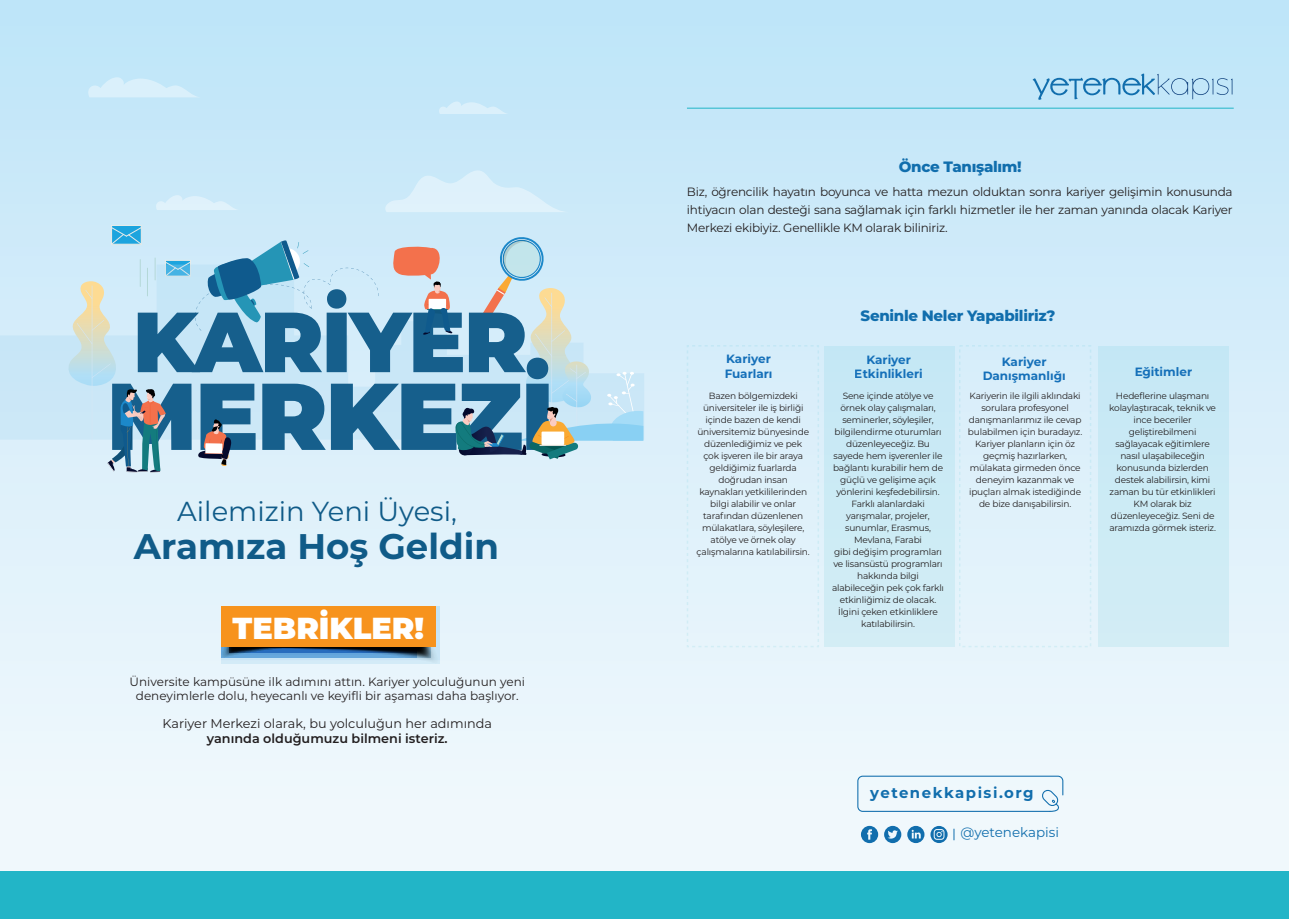
<style>
.page{position:relative;width:1289px;height:919px;background:#fff}
.page>*{position:absolute;margin:0;border:0;box-sizing:border-box;transform-origin:0 0}
.t1{font:900 94.5px "Montserrat";letter-spacing:-.02em;color:#165f8c}
.t2{font:900 85.05px "Montserrat";letter-spacing:-.02em;color:#165f8c}
.t3{font:700 35.55px "Montserrat";color:#105b88}
.t4{font:900 30.3px "Montserrat";color:#fff}
.t5{font:27.45px "Montserrat";color:#105b88}
.t6{font:800 15px "Montserrat";letter-spacing:-.02em;color:#116ead}
.t7{font:700 14.85px "Montserrat";letter-spacing:.1em;color:#116ead}
.t8{font:13.5px "Montserrat";color:#116ead}
.t9{font:12.75px "Montserrat";color:#231f20}
.t10{font:600 12.75px "Montserrat";color:#231f20}
.t11{font:12px/18px "Montserrat";color:#231f20;text-align:center}
.t12{font:700 12px/14.4px "Montserrat";color:#1570b9;text-align:center}
.t13{font:9px/12px "Montserrat";letter-spacing:-.02em;color:#231f20;text-align:center}
</style>
<div class="page">
<div style="left:0;top:0;width:1288px;height:880px;background:linear-gradient(to bottom,#bfe5f8,#f5fafc)"></div>
<svg style="left:88px;top:77px;width:114px;height:20px;background:#d1ecfa"></svg>
<svg style="left:156px;top:195px;width:84px;height:15px"></svg>
<svg style="left:385px;top:170px;width:186px;height:42px;background:#d5edfa"></svg>
<svg style="left:439px;top:101px;width:70px;height:13px"></svg>
<div style="left:0;top:871px;width:1288px;height:47px;background:#22b5c7"></div>
<svg style="left:111px;top:225px;width:31px;height:2px"></svg>
<svg style="left:686px;top:345px;width:133px;height:302px;background:#def0fa"></svg>
<div style="left:823px;top:346px;width:131px;height:300px;background:#ccebf5"></div>
<div style="left:1097px;top:346px;width:131px;height:300px;background:#ccebf5"></div>
<svg style="left:221px;top:607px;width:218px;height:56px;background:#6c93b4"></svg>
<div style="left:221px;top:606px;width:215px;height:41px;background:#f7931d"></div>
<div style="left:0;top:264px;width:644px;height:175px;background:#cce8f7"></div>
<svg style="left:391px;top:235px;width:252px;height:224px;background:#c6dde7"></svg>
<svg style="left:67px;top:227px;width:312px;height:245px;background:#c1deed"></svg>
<hr style="left:687px;top:108px;width:546px;height:1px;background:#22b5c7">
<svg style="left:1032px;top:74px;width:200px;height:26px;background:#a4d0ea"></svg>
<svg style="left:884px;top:825px;width:17px;height:18px"></svg>
<svg style="left:861px;top:825px;width:17px;height:18px"></svg>
<svg style="left:930px;top:825px;width:17px;height:18px"></svg>
<svg style="left:907px;top:825px;width:17px;height:18px"></svg>
<svg style="left:953px;top:828px;width:1px;height:12px"></svg>
<svg style="left:856px;top:775px;width:207px;height:37px"></svg>
<h2 class="t2" style="left:133px;top:278px;width:396px">KARİYER</h2>
<h1 class="t1" style="left:107px;top:345px;width:449px">MERKEZİ</h1>
<h3 class="t5" style="left:177px;top:493px;width:281px">Ailemizin Yeni Üyesi,</h3>
<h3 class="t3" style="left:134px;top:521px;width:366px">Aramıza Hoş Geldin</h3>
<h3 class="t4" style="left:233px;top:605px;width:193px">TEBRİKLER!</h3>
<h3 class="t11" style="left:130px;top:673px;width:397px;line-height:14.4px">Üniversite kampüsüne ilk adımını attın. Kariyer yolculuğunun yeni deneyimlerle dolu, heyecanlı ve keyifli bir aşaması daha başlıyor.</h3>
<h3 class="t9" style="left:163px;top:714px;width:331px">Kariyer Merkezi olarak, bu yolculuğun her adımında</h3>
<h3 class="t10" style="left:207px;top:729px;width:242px">yanında olduğumuzu bilmeni isteriz.</h3>
<h3 class="t6" style="left:898px;top:155px;width:124px">Önce Tanışalım!</h3>
<p class="t11" style="left:687px;top:182px;width:547px;text-align:justify">Biz, öğrencilik hayatın boyunca ve hatta mezun olduktan sonra kariyer gelişimin konusunda ihtiyacın olan desteği sana sağlamak için farklı hizmetler ile her zaman yanında olacak Kariyer Merkezi ekibiyiz. Genellikle KM olarak biliniriz.</p>
<h3 class="t6" style="left:860px;top:304px;width:196px">Seninle Neler Yapabiliriz?</h3>
<h3 class="t12" style="left:724px;top:351px;width:50px;text-align:left">Kariyer<br>Fuarları</h3>
<h3 class="t12" style="left:854px;top:352px;width:70px">Kariyer<br>Etkinlikleri</h3>
<h3 class="t12" style="left:982px;top:354px;width:85px">Kariyer<br>Danışmanlığı</h3>
<p class="t13" style="left:967px;top:389px;width:116px">Kariyerin ile ilgili aklındaki sorulara profesyonel danışmanlarımız ile cevap bulabilmen için buradayız.<br>Kariyer planların için öz geçmiş hazırlarken, mülakata girmeden önce deneyim kazanmak ve ipuçları almak istediğinde de bize danışabilirsin.</p>
<p class="t13" style="left:696px;top:389px;width:115px">Bazen bölgemizdeki üniversiteler ile iş birliği içinde bazen de kendi üniversitemiz bünyesinde düzenlediğimiz ve pek çok işveren ile bir araya geldiğimiz fuarlarda doğrudan insan kaynakları yetkililerinden bilgi alabilir ve onlar tarafından düzenlenen mülakatlara, söyleşilere, atölye ve örnek olay çalışmalarına katılabilirsin.</p>
<p class="t13" style="left:832px;top:389px;width:113px">Sene içinde atölye ve örnek olay çalışmaları, seminerler, söyleşiler, bilgilendirme oturumları düzenleyeceğiz. Bu sayede hem işverenler ile bağlantı kurabilir hem de güçlü ve gelişime açık yönlerini keşfedebilirsin.<br>Farklı alanlardaki yarışmalar, projeler, sunumlar, Erasmus,<br>Mevlana, Farabi<br>gibi değişim programları ve lisansüstü programları hakkında bilgi alabileceğin pek çok farklı etkinliğimiz de olacak.<br>İlgini çeken etkinliklere katılabilirsin.</p>
<h3 class="t12" style="left:1134px;top:364px;width:59px">Eğitimler</h3>
<p class="t13" style="left:1109px;top:389px;width:108px">Hedeflerine ulaşmanı kolaylaştıracak, teknik ve ince beceriler geliştirebilmeni sağlayacak eğitimlere nasıl ulaşabileceğin konusunda bizlerden destek alabilirsin, kimi zaman bu tür etkinlikleri<br>KM olarak biz düzenleyeceğiz. Seni de aramızda görmek isteriz.</p>
<h3 class="t7" style="left:870px;top:782px;width:165px">yetenekkapisi.org</h3>
<h3 class="t8" style="left:960px;top:823px;width:100px">@yetenekapisi</h3>
</div>
